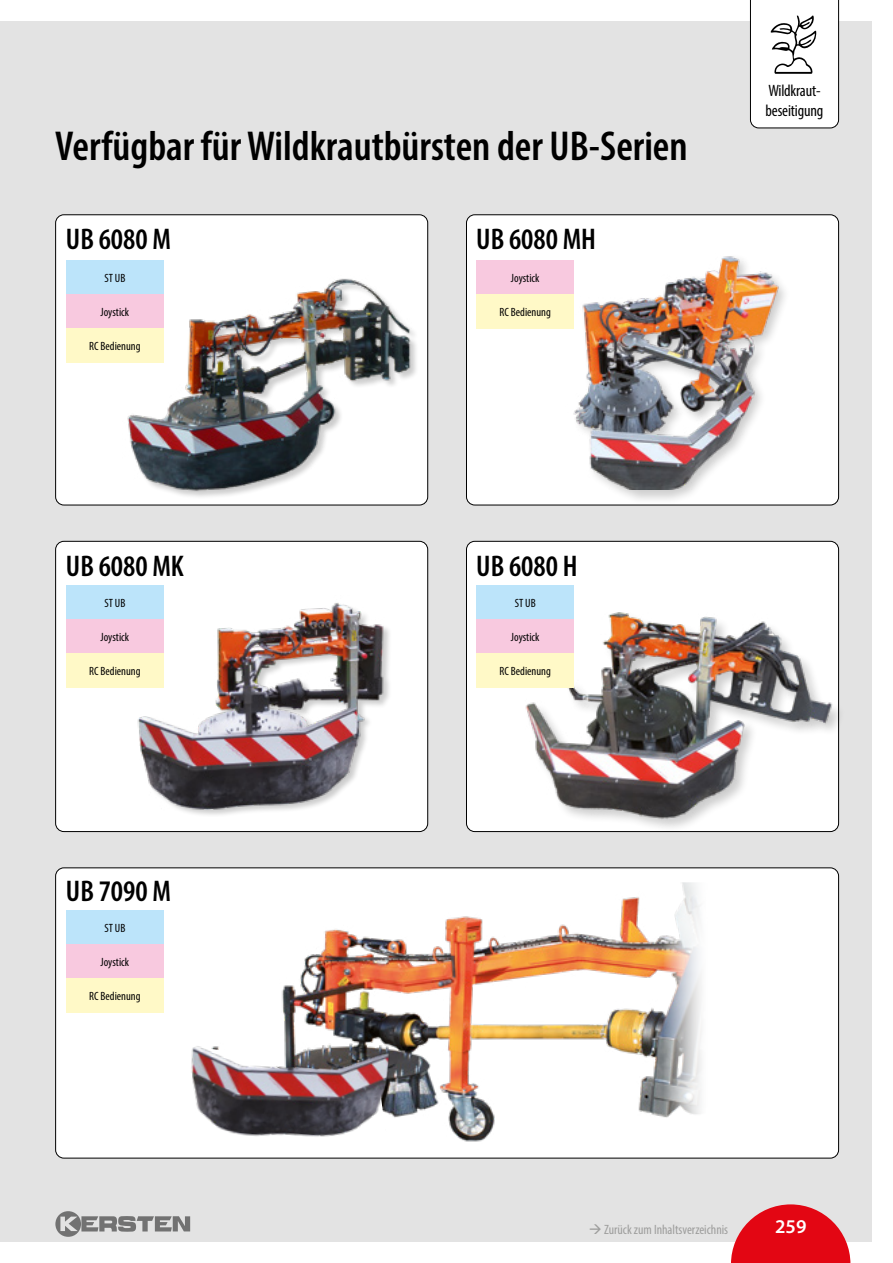
<style>
.page{position:relative;width:893px;height:1263px;background:#fff}
.page>*{position:absolute;margin:0;border:0;box-sizing:border-box;transform-origin:0 0}
.t1{font:600 condensed 42px "Myriad Pro";color:#000}
.t2{font:600 condensed 30px "Myriad Pro";color:#000}
.t3{font:600 19.5px "Myriad Pro";color:#fff}
.t4{font:condensed 16.5px/19.8px "Myriad Pro";letter-spacing:-.01em;color:#000}
.t5{font:condensed 13.5px "Myriad Pro";color:#9d9d9c}
.t6{font:condensed 12px "Myriad Pro";color:#000}
</style>
<div class="page">
<div style="left:0;top:21px;width:872px;height:1221px;background:#e3e3e3"></div>
<svg style="left:731px;top:1204px;width:119px;height:59px"></svg>
<svg style="left:55px;top:1211px;width:136px;height:25px"></svg>
<svg style="left:750px;top:0;width:89px;height:128px"></svg>
<div style="left:56px;top:868px;width:783px;height:290px;background:#fff;border-radius:8px"></div>
<div style="left:56px;top:215px;width:372px;height:290px;background:#fff;border-radius:8px"></div>
<div style="left:55px;top:214px;width:373px;height:291px;border:1px solid #000;border-radius:8px"></div>
<div style="left:56px;top:541px;width:372px;height:290px;background:#fff;border-radius:8px"></div>
<div style="left:55px;top:541px;width:373px;height:291px;border:1px solid #000;border-radius:8px"></div>
<div style="left:466px;top:215px;width:373px;height:290px;background:#fff;border-radius:8px"></div>
<div style="left:466px;top:214px;width:373px;height:291px;border:1px solid #000;border-radius:8px"></div>
<div style="left:466px;top:541px;width:373px;height:290px;background:#fff;border-radius:8px"></div>
<img style="left:122px;top:278px;width:292px;height:217px">
<div style="left:572px;top:253px;width:220px;height:251px;background:#000;opacity:.2"></div>
<img style="left:566px;top:253px;width:226px;height:237px">
<img style="left:137px;top:602px;width:252px;height:213px">
<img style="left:503px;top:571px;width:337px;height:259px">
<img style="left:172px;top:882px;width:538px;height:277px">
<img style="left:180px;top:1038px;width:219px;height:112px">
<div style="left:66px;top:260px;width:98px;height:34px;background:#bce4fa"></div>
<div style="left:66px;top:294px;width:98px;height:34px;background:#f8c9df"></div>
<div style="left:66px;top:328px;width:98px;height:34px;background:#fff9c7"></div>
<div style="left:66px;top:586px;width:98px;height:34px;background:#bce4fa"></div>
<div style="left:66px;top:620px;width:98px;height:34px;background:#f8c9df"></div>
<div style="left:66px;top:654px;width:98px;height:34px;background:#fff9c7"></div>
<div style="left:66px;top:910px;width:98px;height:34px;background:#bce4fa"></div>
<div style="left:66px;top:944px;width:98px;height:34px;background:#f8c9df"></div>
<div style="left:66px;top:978px;width:98px;height:34px;background:#fff9c7"></div>
<div style="left:476px;top:586px;width:98px;height:34px;background:#bce4fa"></div>
<div style="left:476px;top:620px;width:98px;height:34px;background:#f8c9df"></div>
<div style="left:476px;top:654px;width:98px;height:34px;background:#fff9c7"></div>
<div style="left:476px;top:260px;width:98px;height:34px;background:#f8c9df"></div>
<div style="left:476px;top:294px;width:98px;height:34px;background:#fff9c7"></div>
<h1 class="t1" style="left:55px;top:120px;width:634px">Verfügbar für Wildkrautbürsten der UB-Serien</h1>
<h2 class="t2" style="left:66px;top:220px;width:107px">UB 6080 M</h2>
<p class="t6" style="left:104px;top:270px;width:22px">ST UB</p>
<p class="t6" style="left:101px;top:304px;width:30px">Joystick</p>
<p class="t6" style="left:89px;top:338px;width:53px">RC Bedienung</p>
<h2 class="t2" style="left:476px;top:221px;width:121px">UB 6080 MH</h2>
<p class="t6" style="left:511px;top:270px;width:30px">Joystick</p>
<p class="t6" style="left:499px;top:304px;width:53px">RC Bedienung</p>
<h3 class="t4" style="left:766px;top:81px;width:59px">Wildkraut&shy;beseitigung</h3>
<h2 class="t2" style="left:66px;top:547px;width:120px">UB 6080 MK</h2>
<p class="t6" style="left:104px;top:596px;width:22px">ST UB</p>
<p class="t6" style="left:101px;top:630px;width:30px">Joystick</p>
<p class="t6" style="left:89px;top:664px;width:53px">RC Bedienung</p>
<h2 class="t2" style="left:66px;top:872px;width:107px">UB 7090 M</h2>
<p class="t6" style="left:104px;top:920px;width:22px">ST UB</p>
<p class="t6" style="left:101px;top:954px;width:30px">Joystick</p>
<p class="t6" style="left:89px;top:988px;width:53px">RC Bedienung</p>
<h2 class="t2" style="left:476px;top:547px;width:103px">UB 6080 H</h2>
<p class="t6" style="left:515px;top:596px;width:22px">ST UB</p>
<p class="t6" style="left:511px;top:630px;width:30px">Joystick</p>
<p class="t6" style="left:499px;top:664px;width:53px">RC Bedienung</p>
<p class="t5" style="left:589px;top:1221px;width:141px">→ Zurück zum Inhaltsverzeichnis</p>
<h3 class="t3" style="left:775px;top:1214px;width:33px">259</h3>
</div>
